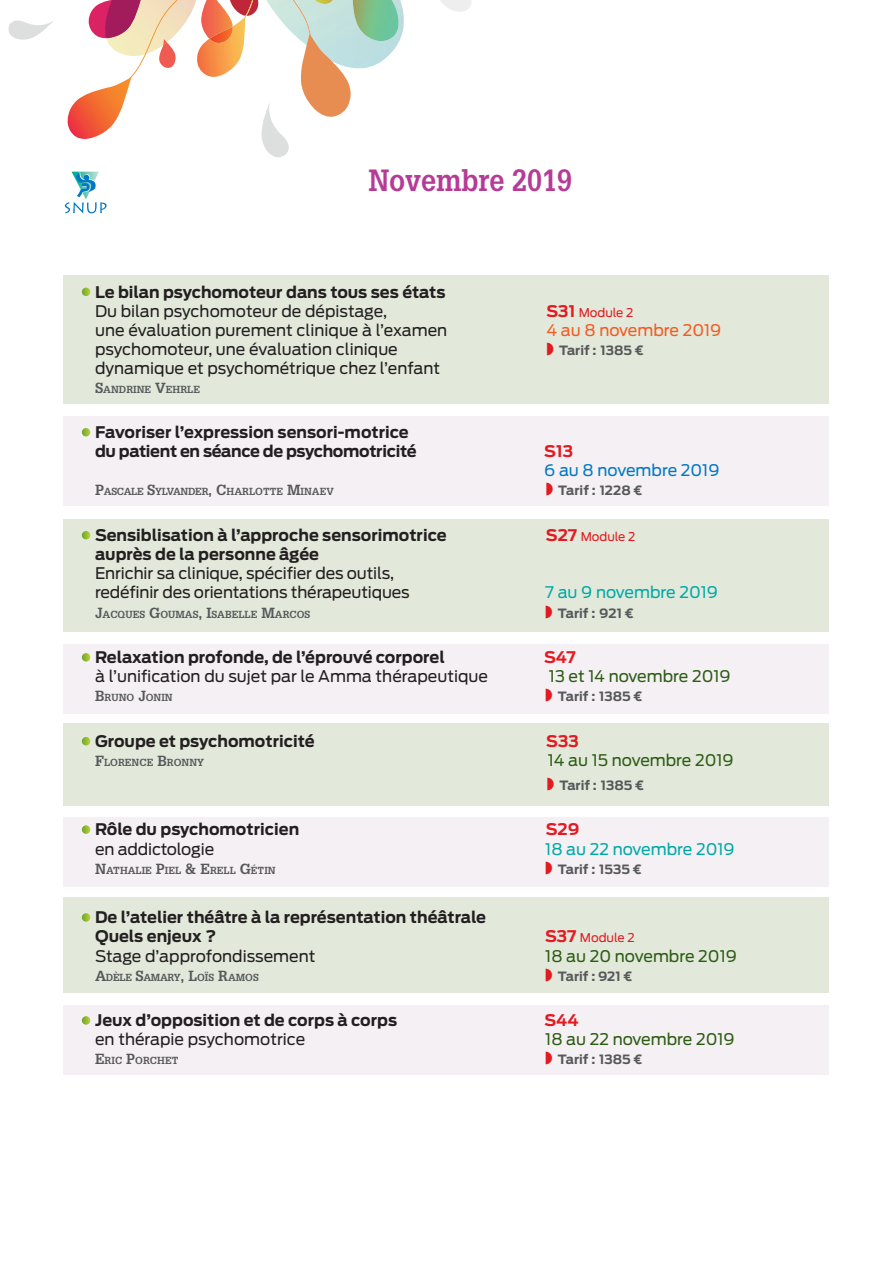
<style>
.page{position:relative;width:893px;height:1263px;background:#fff}
.page>*{position:absolute;margin:0;border:0;box-sizing:border-box;transform-origin:0 0}
.t1{font:700 30px "Glypha LT Std";color:#b53b96;scale:.9 1}
.t2{font:15.9px/19px "Antenna";color:#231f20}
.t3{font:700 15.9px/19px "Antenna";color:#231f20}
.t4{font:15.9px "Antenna";color:#2d5c14}
.t5{font:700 15.9px/19px "Antenna";letter-spacing:-.02em;color:#231f20}
.t6{font:15.9px "Antenna";color:#00a9a7}
.t7{font:15.9px "Antenna";color:#f25b21}
.t8{font:15.9px "Antenna";color:#0079c2}
.t9{font:700 15.9px "Antenna";color:#e21a21}
.t10{font:700 12.75px "Antenna";color:#57585a}
.t11{font:12px "Antenna";color:#e21a21}
.t12{font:700 10.05px "Glypha LT Std";color:#57585a}
.t13{font:700 10.05px "Glypha LT Std";letter-spacing:-.03em;color:#57585a}
.s1{font-weight:700;font-size:15.9px}
.s2{font-size:14.4px}
</style>
<div class="page">
<div style="left:64px;top:275px;width:765px;height:129px;background:#e2e9db"></div>
<div style="left:64px;top:519px;width:765px;height:112px;background:#e2e9db"></div>
<div style="left:64px;top:723px;width:765px;height:83px;background:#e2e9db"></div>
<div style="left:64px;top:897px;width:765px;height:96px;background:#e2e9db"></div>
<div style="left:64px;top:417px;width:765px;height:89px;background:#f5f0f4"></div>
<div style="left:64px;top:645px;width:765px;height:69px;background:#f5f0f4"></div>
<div style="left:64px;top:817px;width:765px;height:69px;background:#f5f0f4"></div>
<div style="left:64px;top:1005px;width:765px;height:69px;background:#f5f0f4"></div>
<svg style="left:65px;top:171px;width:42px;height:42px"></svg>
<svg style="left:82px;top:288px;width:8px;height:8px"></svg>
<svg style="left:82px;top:428px;width:8px;height:8px"></svg>
<svg style="left:82px;top:531px;width:8px;height:8px"></svg>
<svg style="left:82px;top:653px;width:8px;height:8px"></svg>
<svg style="left:82px;top:737px;width:8px;height:8px"></svg>
<svg style="left:82px;top:825px;width:8px;height:9px"></svg>
<svg style="left:82px;top:913px;width:8px;height:9px"></svg>
<svg style="left:82px;top:1016px;width:8px;height:9px"></svg>
<img style="left:351px;top:0;width:53px;height:68px">
<svg style="left:440px;top:0;width:31px;height:12px"></svg>
<svg style="left:8px;top:20px;width:45px;height:20px"></svg>
<img style="left:353px;top:0;width:47px;height:41px">
<img style="left:67px;top:93px;width:21px;height:46px">
<svg style="left:88px;top:0;width:263px;height:158px"></svg>
<h1 class="t1" style="left:369px;top:162px;width:228px">Novembre 2019</h1>
<p class="t3" style="left:95px;top:282px;width:352px">Le bilan psychomoteur dans tous ses états</p>
<p class="t2" style="left:95px;top:301px;width:293px">Du bilan psychomoteur de dépistage,</p>
<p class="t11" style="left:546px;top:305px;width:88px"><span class="s1">S31</span> Module 2</p>
<p class="t2" style="left:95px;top:321px;width:354px">une évaluation purement clinique à l’examen</p>
<p class="t7" style="left:546px;top:321px;width:176px">4 au 8 novembre 2019</p>
<p class="t2" style="left:95px;top:340px;width:304px">psychomoteur, une évaluation clinique</p>
<p class="t10" style="left:559px;top:343px;width:86px">Tarif : 1385 €</p>
<p class="t2" style="left:95px;top:359px;width:346px">dynamique et psychométrique chez l’enfant</p>
<p class="t12" style="left:95px;top:383px;width:106px"><span class="s2">S</span>ANDRINE <span class="s2">V</span>EHRLE</p>
<p class="t5" style="left:95px;top:423px;width:323px">Favoriser l’expression sensori-motrice du patient en séance de psychomotricité</p>
<p class="t9" style="left:544px;top:442px;width:30px">S13</p>
<p class="t8" style="left:544px;top:461px;width:177px">6 au 8 novembre 2019</p>
<p class="t12" style="left:95px;top:486px;width:240px"><span class="s2">P</span>ASCALE <span class="s2">S</span>YLVANDER<span class="s2">, C</span>HARLOTTE <span class="s2">M</span>INAEV</p>
<p class="t10" style="left:558px;top:483px;width:86px">Tarif : 1228 €</p>
<p class="t3" style="left:95px;top:526px;width:353px">Sensiblisation à l’approche sensorimotrice</p>
<p class="t11" style="left:546px;top:529px;width:91px"><span class="s1">S27</span> Module 2</p>
<p class="t3" style="left:95px;top:545px;width:225px">auprès de la personne âgée</p>
<p class="t2" style="left:95px;top:564px;width:316px">Enrichir sa clinique, spécifier des outils, redéfinir des orientations thérapeutiques</p>
<p class="t6" style="left:545px;top:583px;width:174px">7 au 9 novembre 2019</p>
<p class="t12" style="left:95px;top:608px;width:217px"><span class="s2">J</span>ACQUES <span class="s2">G</span>OUMAS<span class="s2">, I</span>SABELLE <span class="s2">M</span>ARCOS</p>
<p class="t10" style="left:558px;top:605px;width:78px">Tarif : 921 €</p>
<p class="t3" style="left:95px;top:648px;width:351px">Relaxation profonde, de l’éprouvé corporel</p>
<p class="t9" style="left:544px;top:648px;width:33px">S47</p>
<p class="t2" style="left:95px;top:667px;width:394px">à l’unification du sujet par le Amma thérapeutique</p>
<p class="t4" style="left:549px;top:667px;width:183px">13 et 14 novembre 2019</p>
<p class="t12" style="left:95px;top:691px;width:79px"><span class="s2">B</span>RUNO <span class="s2">J</span>ONIN</p>
<p class="t10" style="left:558px;top:689px;width:86px">Tarif : 1385 €</p>
<p class="t3" style="left:95px;top:732px;width:221px">Groupe et psychomotricité</p>
<p class="t9" style="left:546px;top:732px;width:34px">S33</p>
<p class="t12" style="left:95px;top:756px;width:110px"><span class="s2">F</span>LORENCE <span class="s2">B</span>RONNY</p>
<p class="t4" style="left:548px;top:751px;width:187px">14 au 15 novembre 2019</p>
<p class="t10" style="left:559px;top:777px;width:86px">Tarif : 1385 €</p>
<p class="t3" style="left:95px;top:820px;width:206px">Rôle du psychomotricien</p>
<p class="t9" style="left:546px;top:820px;width:35px">S29</p>
<p class="t2" style="left:95px;top:839px;width:121px">en addictologie</p>
<p class="t6" style="left:545px;top:839px;width:191px">18 au 22 novembre 2019</p>
<p class="t12" style="left:95px;top:864px;width:182px"><span class="s2">N</span>ATHALIE <span class="s2">P</span>IEL <span class="s2">&amp; E</span>RELL <span class="s2">G</span>ÉTIN</p>
<p class="t10" style="left:558px;top:861px;width:86px">Tarif : 1535 €</p>
<p class="t3" style="left:95px;top:908px;width:392px">De l’atelier théâtre à la représentation théâtrale<br>Quels enjeux ?</p>
<p class="t11" style="left:545px;top:931px;width:91px"><span class="s1">S37</span> Module 2</p>
<p class="t2" style="left:95px;top:946px;width:222px">Stage d’approfondissement</p>
<p class="t4" style="left:545px;top:946px;width:193px">18 au 20 novembre 2019</p>
<p class="t13" style="left:95px;top:971px;width:165px"><span class="s2">A</span>DÈLE <span class="s2">S</span>AMARY<span class="s2">, L</span>OÏS <span class="s2">R</span>AMOS</p>
<p class="t10" style="left:558px;top:968px;width:76px">Tarif : 921 €</p>
<p class="t3" style="left:95px;top:1011px;width:304px">Jeux d’opposition et de corps à corps</p>
<p class="t9" style="left:544px;top:1011px;width:36px">S44</p>
<p class="t2" style="left:95px;top:1030px;width:212px">en thérapie psychomotrice</p>
<p class="t4" style="left:545px;top:1030px;width:191px">18 au 22 novembre 2019</p>
<p class="t12" style="left:95px;top:1055px;width:85px"><span class="s2">E</span>RIC <span class="s2">P</span>ORCHET</p>
<p class="t10" style="left:558px;top:1052px;width:86px">Tarif : 1385 €</p>
</div>
